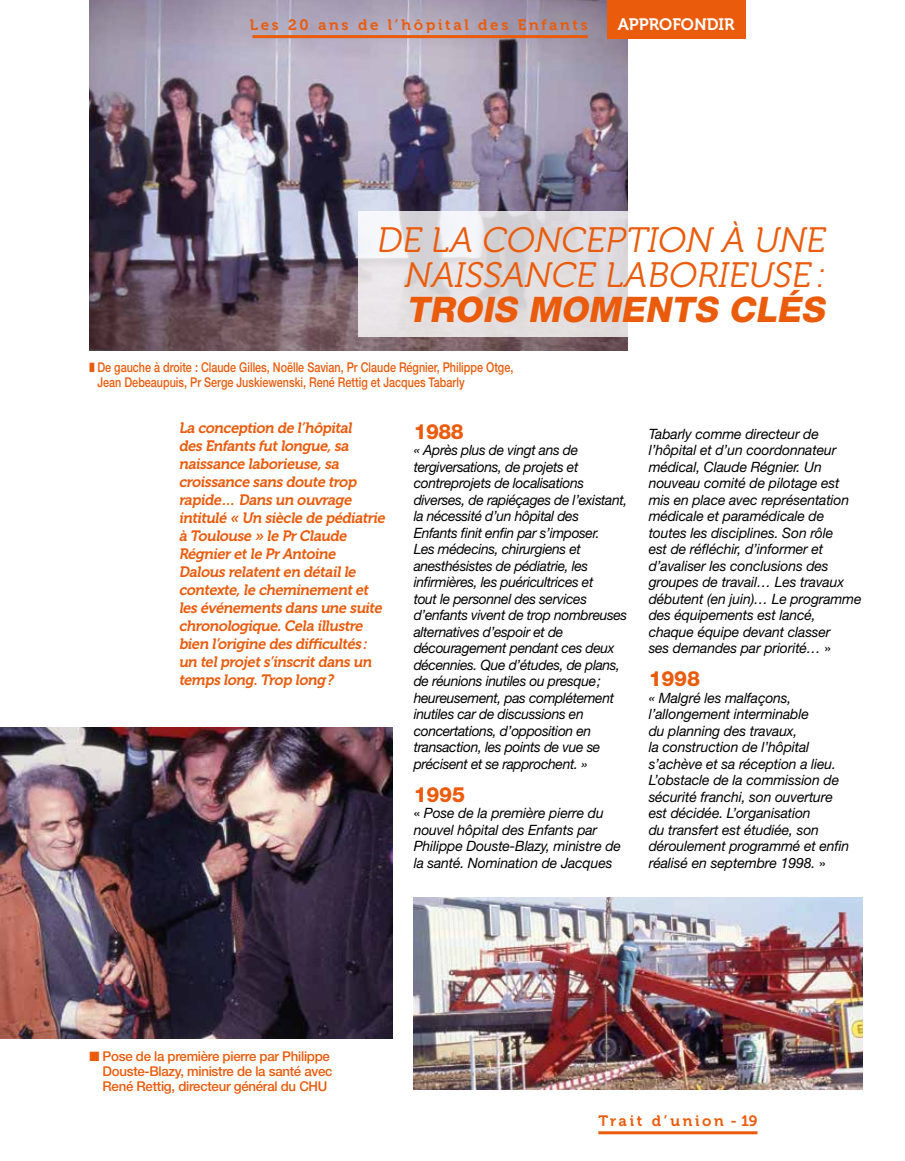
<style>
.page{position:relative;width:905px;height:1161px;background:#fff}
.page>*{position:absolute;margin:0;border:0;box-sizing:border-box;transform-origin:0 0}
.t1{font:italic 35.25px/35.2px "Museo 300";color:#ea5b0b;text-align:right}
.t2{font:italic 800 35.25px "Helvetica Neue LT Std";color:#ea5b0b}
.t3{font:800 21px "Helvetica Neue LT Std";letter-spacing:-.01em;color:#ea5b0b}
.t4{font:16.5px "Museo 700";color:#fff}
.t5{font:italic 15px/18px "Museo 700";color:#ea5b0b}
.t6{font:15px "Museo 700";letter-spacing:.18em;color:#ea5b0b}
.t7{font:italic 14.25px/16.5px "Helvetica Neue LT Std";letter-spacing:-.01em;color:#000}
.t8{font:500 13.5px/15px "Helvetica Neue LT Pro";color:#ea5b0b;scale:.8 1}
.t9{font:500 13.5px/15px "Helvetica Neue LT Pro";letter-spacing:-.02em;color:#ea5b0b}
.s1{font-style:normal}
</style>
<div class="page">
<img style="left:89px;top:0;width:538px;height:351px">
<div style="left:607px;top:0;width:139px;height:38px;background:#ea5b0b"></div>
<hr style="left:598px;top:1131px;width:159px;height:3px;background:#ea5b0b">
<svg style="left:358px;top:211px;width:270px;height:125px;fill:#e1dddf"></svg>
<img style="left:0;top:727px;width:392px;height:311px">
<img style="left:413px;top:897px;width:449px;height:192px">
<hr style="left:252px;top:35px;width:335px;height:3px;background:#ea5b0b">
<p class="t6" style="left:250px;top:16px;width:339px">Les 20 ans de l’hôpital des Enfants</p>
<p class="t4" style="left:617px;top:15px;width:118px">APPROFONDIR</p>
<h1 class="t1" style="left:375px;top:222px;width:457px">DE LA CONCEPTION À UNE<br>NAISSANCE LABORIEUSE:</h1>
<h1 class="t2" style="left:406px;top:288px;width:427px">TROIS MOMENTS CLÉS</h1>
<p class="t8" style="left:97px;top:359px;width:521px;text-indent:-8px">■ De gauche à droite : Claude Gilles, Noëlle Savian, Pr Claude Régnier, Philippe Otge,<br>Jean Debeaupuis, Pr Serge Juskiewenski, René Rettig et Jacques Tabarly</p>
<p class="t5" style="left:179px;top:419px;width:211px">La conception de l’hôpital<br>des Enfants futlongue,sa naissance laborieuse,sa croissance sans doute trop rapide… Dans un ouvrage intitulé « Un siècle de pédiatrie à Toulouse » le PrClaude<br>Régnieretle PrAntoine<br>Dalous relatenten détaille contexte,le cheminementet les événements dans une suite chronologique.Cela illustre bien l’origine des difficultés: un telprojets’inscritdans un temps long.Trop long?</p>
<h2 class="t3" style="left:413px;top:419px;width:51px">1988</h2>
<p class="t7" style="left:413px;top:441px;width:215px">« Après plus de vingt ans de tergiversations, de projets et contreprojets de localisations diverses, de rapiéçages de l’existant, la nécessité d’un hôpital des<br>Enfants finit enfin par s’imposer.<br>Les médecins, chirurgiens et anesthésistes de pédiatrie, les infirmières, les puéricultrices et<br>tout le personnel des services d’enfants vivent de trop nombreuses alternatives d’espoir et de découragement pendant ces deux décennies. Que d’études, de plans, de réunions inutiles ou presque; heureusement, pas complétement inutiles car de discussions en concertations, d’opposition en transaction, les points de vue se précisent et se rapprochent. »</p>
<h2 class="t3" style="left:413px;top:782px;width:53px">1995</h2>
<p class="t7" style="left:413px;top:804px;width:209px"><span class="s1">«</span> Pose de la première pierre du nouvel hôpital des Enfants par<br>Philippe Douste-Blazy, ministre de la santé. Nomination de Jacques</p>
<p class="t7" style="left:648px;top:425px;width:214px">Tabarly comme directeur de l’hôpital et d’un coordonnateur médical, Claude Régnier. Un nouveau comité de pilotage est mis en place avec représentation médicale et paramédicale de toutes les disciplines. Son rôle<br>est de réfléchir, d’informer et d’avaliser les conclusions des groupes de travail… Les travaux débutent (en juin)… Le programme des équipements est lancé, chaque équipe devant classer<br>ses demandes par priorité… <span class="s1">»</span></p>
<h2 class="t3" style="left:648px;top:666px;width:53px">1998</h2>
<p class="t7" style="left:648px;top:689px;width:202px">« Malgré les malfaçons, l’allongement interminable<br>du planning des travaux,<br>la construction de l’hôpital s’achève et sa réception a lieu.<br>L’obstacle de la commission de sécurité franchi, son ouverture est décidée. L’organisation<br>du transfert est étudiée, son déroulement programmé et enfin réalisé en septembre 1998. <span class="s1">»</span></p>
<p class="t9" style="left:103px;top:1048px;width:231px;text-indent:-13px">■ Pose de la première pierre par Philippe<br>Douste-Blazy, ministre de la santé avec<br>René Rettig, directeur général du CHU</p>
<p class="t6" style="left:598px;top:1112px;width:161px">Trait d’union - 19</p>
</div>
